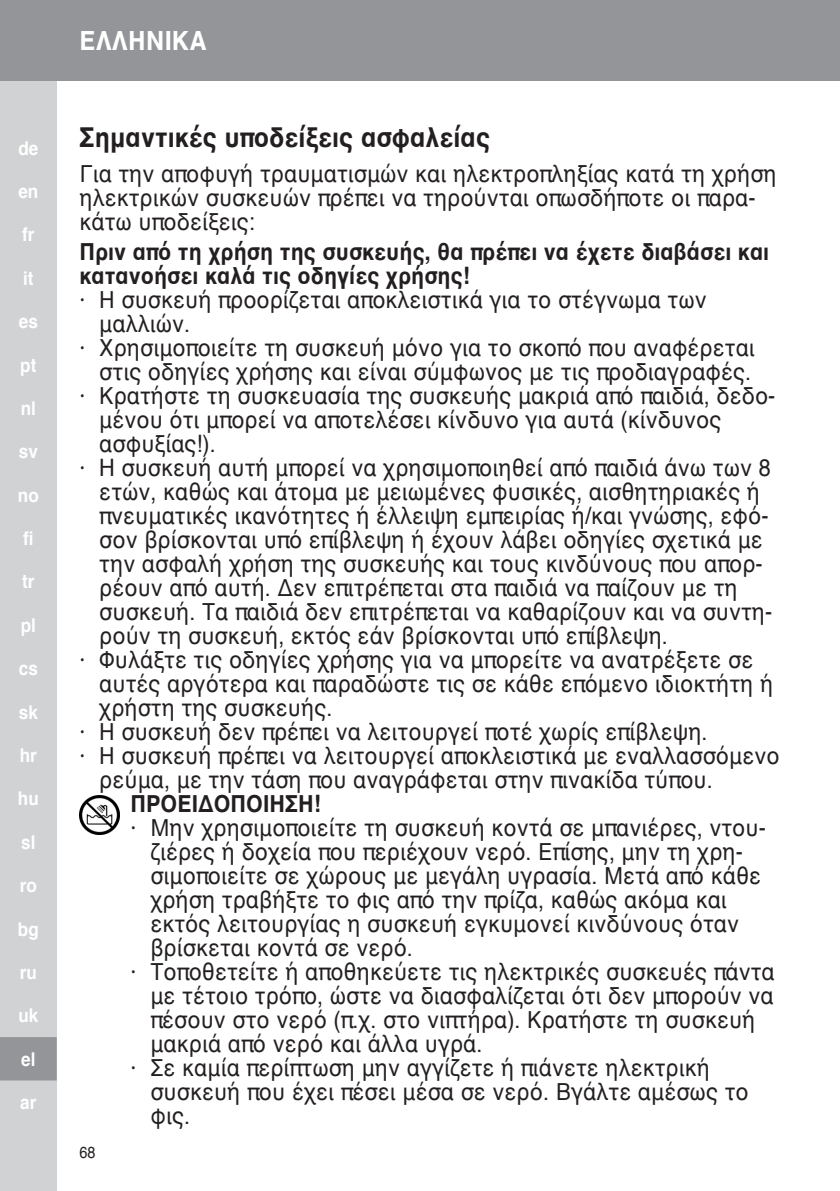
<style>
.page{position:relative;width:840px;height:1191px;background:#fff}
.page>*{position:absolute;margin:0;border:0;box-sizing:border-box;transform-origin:0 0}
.t1{font:700 28px "Helvetica";color:#231f20;scale:.9 1}
.t2{font:700 27px "Helvetica";color:#fff;scale:.9 1}
.t3{font:24px/24px "Helvetica";color:#231f20;scale:.9 1}
.t4{font:700 24px/24px "Helvetica";color:#231f20;scale:.9 1}
.t5{font:700 19px "Helvetica";color:#fff;scale:.9 1}
.t6{font:16px "Helvetica";color:#231f20;scale:.9 1}
</style>
<div class="page">
<div style="left:0;top:0;width:57px;height:1191px;background:#d1d2d4"></div>
<div style="left:0;top:0;width:839px;height:80px;background:#939598"></div>
<div style="left:0;top:1037px;width:57px;height:43px;background:#939598"></div>
<img style="left:79px;top:795px;width:40px;height:40px">
<p class="t5" style="left:18px;top:132px;width:24px">de</p>
<p class="t5" style="left:18px;top:176px;width:24px">en</p>
<p class="t5" style="left:22px;top:219px;width:15px">fr</p>
<p class="t5" style="left:23px;top:263px;width:13px">it</p>
<p class="t5" style="left:19px;top:306px;width:23px">es</p>
<p class="t5" style="left:20px;top:349px;width:19px">pt</p>
<p class="t5" style="left:21px;top:393px;width:18px">nl</p>
<p class="t5" style="left:19px;top:436px;width:23px">sv</p>
<p class="t5" style="left:18px;top:480px;width:25px">no</p>
<p class="t5" style="left:23px;top:523px;width:13px">fi</p>
<p class="t5" style="left:22px;top:566px;width:15px">tr</p>
<p class="t5" style="left:21px;top:610px;width:18px">pl</p>
<p class="t5" style="left:19px;top:653px;width:23px">cs</p>
<p class="t5" style="left:19px;top:696px;width:23px">sk</p>
<p class="t5" style="left:20px;top:740px;width:20px">hr</p>
<p class="t5" style="left:18px;top:783px;width:25px">hu</p>
<p class="t5" style="left:21px;top:827px;width:17px">sl</p>
<p class="t5" style="left:20px;top:870px;width:20px">ro</p>
<p class="t5" style="left:18px;top:913px;width:25px">bg</p>
<p class="t5" style="left:20px;top:957px;width:20px">ru</p>
<p class="t5" style="left:18px;top:1000px;width:24px">uk</p>
<p class="t5" style="left:21px;top:1043px;width:17px">el</p>
<p class="t5" style="left:20px;top:1087px;width:19px">ar</p>
<p class="t2" style="left:79px;top:19px;width:143px">ΕΛΛΗΝΙΚΑ</p>
<p class="t1" style="left:79px;top:114px;width:457px">Σημαντικές υποδείξεις ασφαλείας</p>
<p class="t3" style="left:79px;top:162px;width:775px">Για την αποφυγή τραυματισμών και ηλεκτροπληξίας κατά τη χρήση ηλεκτρικών συσκευών πρέπει να τηρούνται οπωσδήποτε οι παρα&shy;κάτω υποδείξεις:</p>
<p class="t4" style="left:79px;top:240px;width:767px">Πριν από τη χρήση της συσκευής, θα πρέπει να έχετε διαβάσει και κατανοήσει καλά τις οδηγίες χρήσης!</p>
<p class="t3" style="left:79px;top:288px;width:698px">· Η συσκευή προορίζεται αποκλειστικά για το στέγνωμα των</p>
<p class="t3" style="left:99px;top:312px;width:102px">μαλλιών.</p>
<p class="t3" style="left:79px;top:336px;width:751px">· Χρησιμοποιείτε τη συσκευή μόνο για το σκοπό που αναφέρεται</p>
<p class="t3" style="left:99px;top:360px;width:725px">στις οδηγίες χρήσης και είναι σύμφωνος με τις προδιαγραφές.</p>
<p class="t3" style="left:79px;top:384px;width:774px">· Κρατήστε τη συσκευασία της συσκευής μακριά από παιδιά, δεδο-</p>
<p class="t3" style="left:99px;top:408px;width:692px">μένου ότι μπορεί να αποτελέσει κίνδυνο για αυτά (κίνδυνος</p>
<p class="t3" style="left:99px;top:432px;width:131px">ασφυξίας!).</p>
<p class="t3" style="left:79px;top:456px;width:769px">· H συσκευή αυτή μπορεί να χρησιμοποιηθεί από παιδιά άνω των 8</p>
<p class="t3" style="left:99px;top:480px;width:735px">ετών, καθώς και άτομα με μειωμένες φυσικές, αισθητηριακές ή</p>
<p class="t3" style="left:99px;top:504px;width:744px">πνευματικές ικανότητες ή έλλειψη εμπειρίας ή/και γνώσης, εφό-</p>
<p class="t3" style="left:99px;top:528px;width:738px">σον βρίσκονται υπό επίβλεψη ή έχουν λάβει οδηγίες σχετικά με</p>
<p class="t3" style="left:99px;top:552px;width:738px">την ασφαλή χρήση της συσκευής και τους κινδύνους που απορ-</p>
<p class="t3" style="left:99px;top:576px;width:710px">ρέουν από αυτή. Δεν επιτρέπεται στα παιδιά να παίζουν με τη</p>
<p class="t3" style="left:99px;top:600px;width:748px">συσκευή. Τα παιδιά δεν επιτρέπεται να καθαρίζουν και να συντη-</p>
<p class="t3" style="left:99px;top:624px;width:633px">ρούν τη συσκευή, εκτός εάν βρίσκονται υπό επίβλεψη.</p>
<p class="t3" style="left:79px;top:648px;width:750px">· Φυλάξτε τις οδηγίες χρήσης για να μπορείτε να ανατρέξετε σε</p>
<p class="t3" style="left:99px;top:672px;width:750px">αυτές αργότερα και παραδώστε τις σε κάθε επόμενο ιδιοκτήτη ή</p>
<p class="t3" style="left:99px;top:696px;width:260px">χρήστη της συσκευής.</p>
<p class="t3" style="left:79px;top:720px;width:699px">· Η συσκευή δεν πρέπει να λειτουργεί ποτέ χωρίς επίβλεψη.</p>
<p class="t3" style="left:79px;top:744px;width:779px">· Η συσκευή πρέπει να λειτουργεί αποκλειστικά με εναλλασσόμενο</p>
<p class="t3" style="left:99px;top:768px;width:682px">ρεύμα, με την τάση που αναγράφεται στην πινακίδα τύπου.</p>
<p class="t4" style="left:130px;top:792px;width:213px">ΠΡΟΕΙΔΟΠΟΙΗΣΗ!</p>
<p class="t3" style="left:130px;top:816px;width:707px">· Μην χρησιμοποιείτε τη συσκευή κοντά σε μπανιέρες, ντου-</p>
<p class="t3" style="left:150px;top:840px;width:659px">ζιέρες ή δοχεία που περιέχουν νερό. Επίσης, μην τη χρη-</p>
<p class="t3" style="left:150px;top:864px;width:680px">σιμοποιείτε σε χώρους με μεγάλη υγρασία. Μετά από κάθε</p>
<p class="t3" style="left:150px;top:888px;width:641px">χρήση τραβήξτε το φις από την πρίζα, καθώς ακόμα και</p>
<p class="t3" style="left:150px;top:912px;width:655px">εκτός λειτουργίας η συσκευή εγκυμονεί κινδύνους όταν</p>
<p class="t3" style="left:150px;top:936px;width:293px">βρίσκεται κοντά σε νερό.</p>
<p class="t3" style="left:130px;top:960px;width:717px">· Τοποθετείτε ή αποθηκεύετε τις ηλεκτρικές συσκευές πάντα</p>
<p class="t3" style="left:150px;top:984px;width:693px">με τέτοιο τρόπο, ώστε να διασφαλίζεται ότι δεν μπορούν να</p>
<p class="t3" style="left:150px;top:1008px;width:673px">πέσουν στο νερό (π.χ. στο νιπτήρα). Κρατήστε τη συσκευή</p>
<p class="t3" style="left:150px;top:1032px;width:370px">μακριά από νερό και άλλα υγρά.</p>
<p class="t3" style="left:130px;top:1056px;width:645px">· Σε καμία περίπτωση μην αγγίζετε ή πιάνετε ηλεκτρική</p>
<p class="t3" style="left:150px;top:1080px;width:666px">συσκευή που έχει πέσει μέσα σε νερό. Βγάλτε αμέσως το</p>
<p class="t3" style="left:150px;top:1104px;width:46px">φις.</p>
<p class="t6" style="left:79px;top:1139px;width:19px">68</p>
</div>
